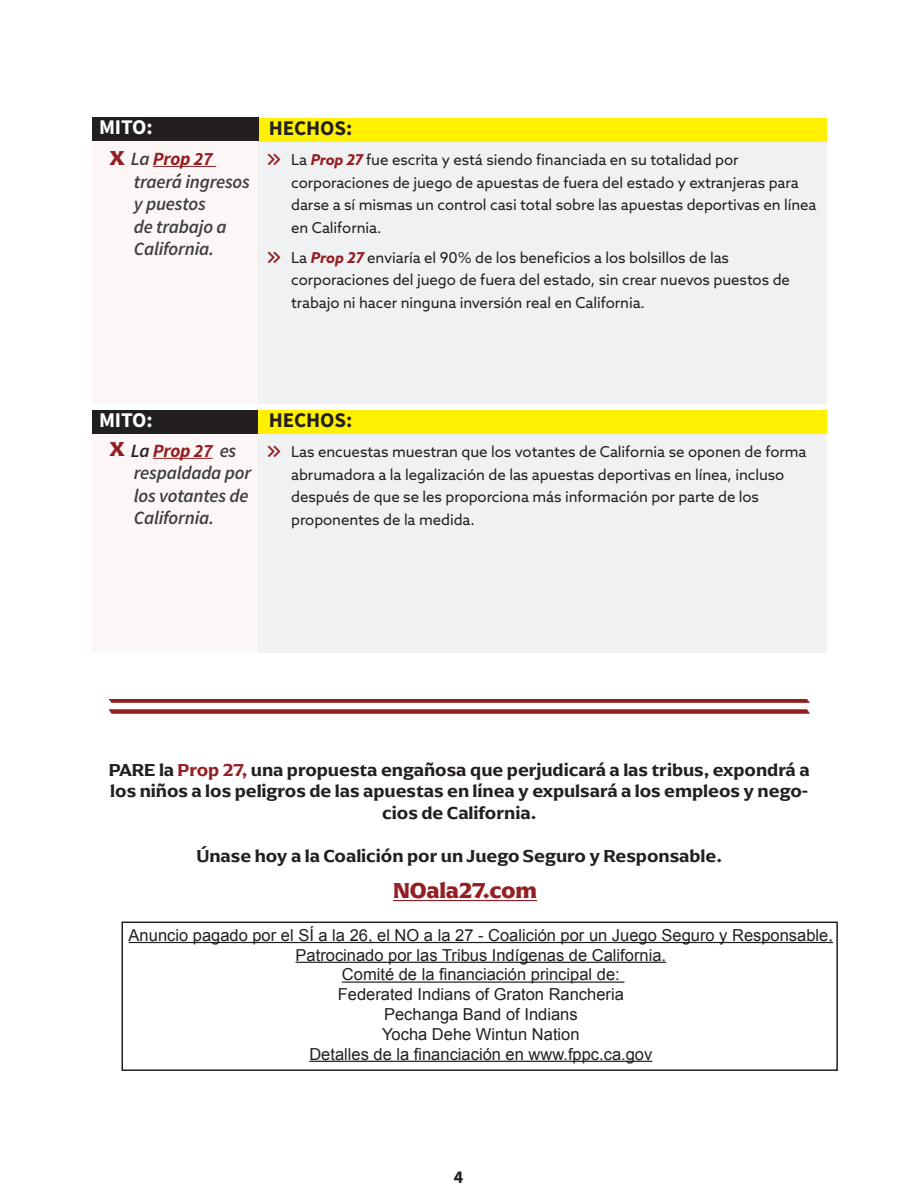
<style>
.page{position:relative;width:918px;height:1188px;background:#fff}
.page>*{position:absolute;margin:0;border:0;box-sizing:border-box;transform-origin:0 0}
.t1{font:700 22.5px "Arpona";letter-spacing:-.01em;color:#941e22}
.Facts_Shaded{font:21px "Source Sans Variable";letter-spacing:-.005em;color:#231f20}
.Myth_Shade{font:21px "Source Sans Variable";letter-spacing:-.005em;color:#fff}
.t2{font:700 21px "Arpona";color:#941e22}
.t3{font:italic 18.75px/22.5px "Source Sans Variable";letter-spacing:-.01em;color:#3e3e3f}
.t4{font:600 18px/21.6px "Arpona";color:#231f20;text-align:center}
.t5{font:18px "Source Sans Variable";color:#231f20}
.t6{font:16.5px "Arial";color:#231f20}
.t7{font:15px/22.5px "Azo Sans";letter-spacing:-.005em;color:#231f20}
.s1{color:#941e22}
.s2{font-weight:700;font-style:italic;color:#941e22}
.s3{color:#231f20}
</style>
<div class="page">
<div style="left:92px;top:118px;width:166px;height:534px;background:#fdf6f6"></div>
<div style="left:258px;top:118px;width:569px;height:393px;background:#f0f1f2"></div>
<svg style="left:109px;top:699px;width:701px;height:4px;background:#98272b"></svg>
<svg style="left:109px;top:709px;width:701px;height:5px;background:#9e3438"></svg>
<hr style="left:129px;top:942px;width:704px;height:1px;background:#231f20">
<hr style="left:296px;top:962px;width:370px;height:1px;background:#231f20">
<hr style="left:342px;top:982px;width:282px;height:1px;background:#231f20">
<hr style="left:309px;top:1061px;width:343px;height:1px;background:#231f20">
<div style="left:122px;top:922px;width:716px;height:149px;border:2px solid #231f20"></div>
<hr style="left:393px;top:900px;width:144px;height:1px;background:#941e22">
<div style="left:92px;top:410px;width:166px;height:24px;background:#231f20"></div>
<div style="left:92px;top:404px;width:166px;height:6px;background:#fff"></div>
<hr style="left:153px;top:458px;width:60px;height:1px;background:#941e22">
<div style="left:258px;top:411px;width:569px;height:241px;background:#f0f1f2"></div>
<div style="left:258px;top:410px;width:569px;height:24px;background:#fff101"></div>
<div style="left:255px;top:404px;width:572px;height:6px;background:#fff"></div>
<div style="left:258px;top:118px;width:569px;height:24px;background:#fff101"></div>
<hr style="left:153px;top:166px;width:63px;height:1px;background:#941e22">
<div style="left:92px;top:117px;width:166px;height:24px;background:#231f20"></div>
<p class="Myth_Shade" style="left:99px;top:115px;width:55px">MITO:</p>
<p class="t2" style="left:110px;top:145px;width:16px">X</p>
<h2 class="t3" style="left:131px;top:148px;width:121px">La <span class="s1">Prop 27 </span>traerá ingresos y puestos<br>de trabajo a<br>California.</h2>
<p class="Facts_Shaded" style="left:269px;top:115px;width:85px">HECHOS:</p>
<p class="t7" style="left:291px;top:148px;width:527px">La <span class="s2">Prop 27</span> fue escrita y está siendo financiada en su totalidad por corporaciones de juego de apuestas de fuera del estado y extranjeras para darse a sí mismas un control casi total sobre las apuestas deportivas en línea en California.</p>
<p class="t7" style="left:291px;top:246px;width:500px">La <span class="s2">Prop 27</span> enviaría el 90% de los beneficios a los bolsillos de las corporaciones del juego de fuera del estado, sin crear nuevos puestos de trabajo ni hacer ninguna inversión real en California.</p>
<p class="Myth_Shade" style="left:99px;top:407px;width:55px">MITO:</p>
<h2 class="t3" style="left:131px;top:440px;width:122px"><span class="s3">La</span> <span class="s1">Prop 27</span> es respaldada por los votantes de<br>California.</h2>
<p class="t2" style="left:110px;top:436px;width:16px">X</p>
<p class="Facts_Shaded" style="left:269px;top:407px;width:85px">HECHOS:</p>
<p class="t7" style="left:291px;top:440px;width:517px">Las encuestas muestran que los votantes de California se oponen de forma abrumadora a la legalización de las apuestas deportivas en línea, incluso después de que se les proporciona más información por parte de los proponentes de la medida.</p>
<p class="t4" style="left:109px;top:758px;width:702px">PARE la <span class="s1">Prop 27,</span> una propuesta engañosa que perjudicará a las tribus, expondrá a los niños a los peligros de las apuestas en línea y expulsará a los empleos y nego&shy;cios de California.</p>
<p class="t4" style="left:196px;top:845px;width:527px">Únase hoy a la Coalición por un Juego Seguro y Responsable.</p>
<h1 class="t1" style="left:393px;top:877px;width:145px">NOala27.com</h1>
<p class="t6" style="left:129px;top:924px;width:706px">Anuncio pagado por el SÍ a la 26, el NO a la 27 - Coalición por un Juego Seguro y Responsable,</p>
<p class="t6" style="left:296px;top:944px;width:372px">Patrocinado por las Tribus Indígenas de California.</p>
<p class="t6" style="left:342px;top:964px;width:279px">Comité de la financiación principal de:</p>
<p class="t6" style="left:338px;top:984px;width:288px">Federated Indians of Graton Rancheria</p>
<p class="t6" style="left:384px;top:1003px;width:195px">Pechanga Band of Indians</p>
<p class="t6" style="left:382px;top:1023px;width:199px">Yocha Dehe Wintun Nation</p>
<p class="t6" style="left:309px;top:1043px;width:345px">Detalles de la financiación en www.fppc.ca.gov</p>
<p class="t5" style="left:454px;top:1166px;width:11px">4</p>
</div>
